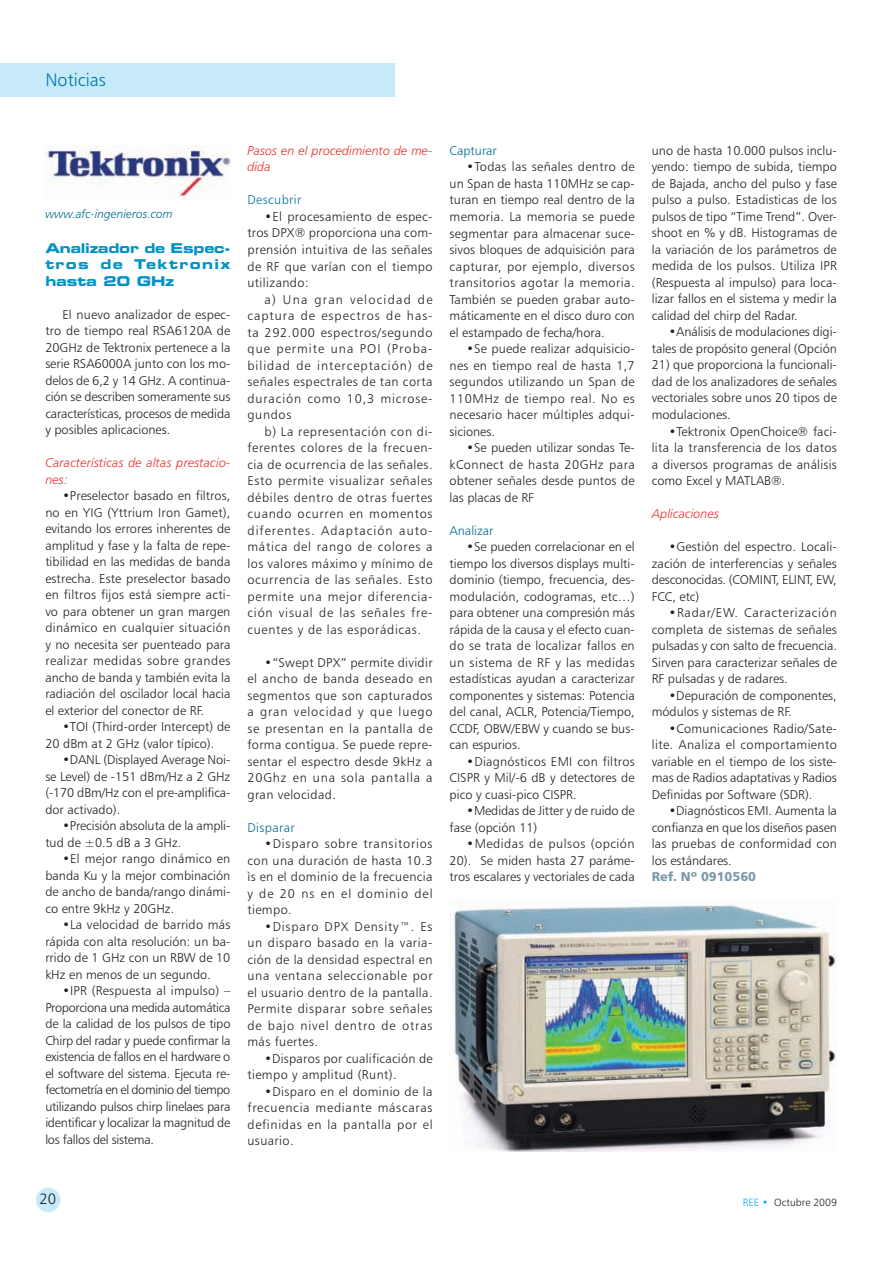
<style>
.page{position:relative;width:895px;height:1265px;background:#fff}
.page>*{position:absolute;margin:0;border:0;box-sizing:border-box;transform-origin:0 0}
.t1{font:18px "Humanist 777 BT Light B";color:#0076a3}
.t2{font:15px "Humanist 777 BT Light B";color:#231f20}
.t3{font:13.5px/16.5px "Eurostile Bold Extended Two";color:#0092c8;text-align:justify}
.t4{font:12.75px/16.5px "Humanist 777 BT Light B";color:#231f20;text-align:justify}
.t5{font:12.75px/16.5px "Humanist 777 BT Light Italic B";color:#ee2f2a}
.t6{font:12.75px/16.5px "Humanist 777 BT Light B";letter-spacing:.02em;color:#231f20}
.t7{font:12.75px "Humanist 777 BT Light B";color:#006c92}
.t8{font:12.75px "Humanist 777 BT Black B";color:#7b99a9}
.t9{font:12.75px "Humanist 777 BT Light B";letter-spacing:.03em;color:#0076a3}
.t10{font:12.75px "Humanist 777 BT Light B";letter-spacing:.03em;color:#006c92}
.t11{font:12px "Humanist 777 BT Light Italic B";color:#006c92}
.t12{font:10.5px "Humanist 777 BT Light B";color:#231f20}
.s1{color:#00aeef}
</style>
<div class="page">
<div style="left:36px;top:1187px;width:24px;height:25px;background:#c6eafa;border-radius:50%"></div>
<div style="left:0;top:64px;width:394px;height:33px;background:#c6eafa"></div>
<img style="left:45px;top:145px;width:185px;height:55px">
<img style="left:449px;top:899px;width:387px;height:252px">
<h1 class="t1" style="left:45px;top:72px;width:62px">Noticias</h1>
<p class="t11" style="left:45px;top:209px;width:129px">www.afc-ingenieros.com</p>
<p class="t3" style="left:45px;top:241px;width:186px">Analizador de Espec&shy;tros de Tektronix hasta 20 GHz</p>
<p class="t4" style="left:45px;top:307px;width:186px;text-indent:17px">El nuevo analizador de espec&shy;tro de tiempo real RSA6120A de 20GHz de Tektronix pertenece a la serie RSA6000A junto con los mo&shy;delos de 6,2 y 14 GHz. A continua&shy;ción se describen someramente sus características, procesos de medida y posibles aplicaciones.</p>
<p class="t5" style="left:45px;top:455px;width:186px">Características de altas prestacio&shy;nes:</p>
<p class="t4" style="left:45px;top:488px;width:186px;text-indent:17px">•Preselector basado en filtros, no en YIG (Yttrium Iron Gamet), evitando los errores inherentes de amplitud y fase y la falta de repe&shy;tibilidad en las medidas de banda estrecha. Este preselector basado en filtros fijos está siempre acti&shy;vo para obtener un gran margen dinámico en cualquier situación y no necesita ser puenteado para realizar medidas sobre grandes ancho de banda y también evita la radiación del oscilador local hacia el exterior del conector de RF.</p>
<p class="t4" style="left:45px;top:719px;width:186px;text-indent:17px">•TOI (Third-order Intercept) de<br>20 dBm at 2 GHz (valor típico).</p>
<p class="t4" style="left:45px;top:752px;width:186px;text-indent:17px">•DANL (Displayed Average Noi&shy;se Level) de -151 dBm/Hz a 2 GHz (-170 dBm/Hz con el pre-amplifica&shy;dor activado).</p>
<p class="t4" style="left:45px;top:818px;width:186px;text-indent:17px">•Precisión absoluta de la ampli&shy;tud de ±0.5 dB a 3 GHz.</p>
<p class="t4" style="left:45px;top:851px;width:186px;text-indent:17px">•El mejor rango dinámico en banda Ku y la mejor combinación de ancho de banda/rango dinámi&shy;co entre 9kHz y 20GHz.</p>
<p class="t4" style="left:45px;top:917px;width:186px;text-indent:17px">•La velocidad de barrido más rápida con alta resolución: un ba&shy;rrido de 1 GHz con un RBW de 10 kHz en menos de un segundo.</p>
<p class="t4" style="left:45px;top:983px;width:186px;text-indent:17px">•IPR (Respuesta al impulso) – Proporciona una medida automática de la calidad de los pulsos de tipo Chirp del radar y puede confirmar la existencia de fallos en el hardware o el software del sistema. Ejecuta re&shy;fectometría en el dominio del tiempo utilizando pulsos chirp linelaes para identificar y localizar la magnitud de los fallos del sistema.</p>
<p class="t5" style="left:247px;top:143px;width:186px">Pasos en el procedimiento de me&shy;dida</p>
<p class="t9" style="left:247px;top:195px;width:55px">Descubrir</p>
<p class="t4" style="left:247px;top:209px;width:186px;text-indent:17px">•El procesamiento de espec&shy;tros DPX® proporciona una com&shy;prensión intuitiva de las señales de RF que varían con el tiempo utilizando:</p>
<p class="t4" style="left:247px;top:292px;width:186px;text-indent:17px">a) Una gran velocidad de captura de espectros de has&shy;ta 292.000 espectros/segundo que permite una POI (Proba&shy;bilidad de interceptación) de señales espectrales de tan corta duración como 10,3 microse&shy;gundos</p>
<p class="t4" style="left:247px;top:424px;width:186px;text-indent:17px">b) La representación con di&shy;ferentes colores de la frecuen&shy;cia de ocurrencia de las señales.<br>Esto permite visualizar señales débiles dentro de otras fuertes cuando ocurren en momentos diferentes. Adaptación auto&shy;mática del rango de colores a los valores máximo y mínimo de ocurrencia de las señales. Esto permite una mejor diferencia&shy;ción visual de las señales fre&shy;cuentes y de las esporádicas.</p>
<p class="t4" style="left:247px;top:655px;width:186px;text-indent:17px">•“Swept DPX” permite dividir el ancho de banda deseado en segmentos que son capturados a gran velocidad y que luego se presentan en la pantalla de forma contigua. Se puede repre&shy;sentar el espectro desde 9kHz a 20Ghz en una sola pantalla a gran velocidad.</p>
<p class="t10" style="left:247px;top:822px;width:49px">Disparar</p>
<p class="t4" style="left:247px;top:836px;width:186px;text-indent:17px">•Disparo sobre transitorios con una duración de hasta 10.3 ìs en el dominio de la frecuencia y de 20 ns en el dominio del tiempo.</p>
<p class="t4" style="left:247px;top:919px;width:186px;text-indent:17px">•Disparo DPX Density™. Es un disparo basado en la varia&shy;ción de la densidad espectral en una ventana seleccionable por el usuario dentro de la pantalla.<br>Permite disparar sobre señales de bajo nivel dentro de otras más fuertes.</p>
<p class="t6" style="left:247px;top:1051px;width:186px;text-indent:17px">•Disparos por cualificación de tiempo y amplitud (Runt).</p>
<p class="t4" style="left:247px;top:1084px;width:186px;text-indent:17px">•Disparo en el dominio de la frecuencia mediante máscaras definidas en la pantalla por el usuario.</p>
<p class="t7" style="left:449px;top:145px;width:49px">Capturar</p>
<p class="t4" style="left:449px;top:160px;width:186px;text-indent:17px">•Todas las señales dentro de un Span de hasta 110MHz se cap&shy;turan en tiempo real dentro de la memoria. La memoria se puede segmentar para almacenar suce&shy;sivos bloques de adquisición para capturar, por ejemplo, diversos transitorios agotar la memoria.<br>También se pueden grabar auto&shy;máticamente en el disco duro con el estampado de fecha/hora.</p>
<p class="t4" style="left:449px;top:341px;width:186px;text-indent:17px">•Se puede realizar adquisicio&shy;nes en tiempo real de hasta 1,7 segundos utilizando un Span de 110MHz de tiempo real. No es necesario hacer múltiples adqui&shy;siciones.</p>
<p class="t4" style="left:449px;top:440px;width:186px;text-indent:17px">•Se pueden utilizar sondas Te&shy;kConnect de hasta 20GHz para obtener señales desde puntos de las placas de RF</p>
<p class="t7" style="left:449px;top:525px;width:45px">Analizar</p>
<p class="t4" style="left:449px;top:539px;width:186px;text-indent:17px">•Se pueden correlacionar en el tiempo los diversos displays multi&shy;dominio (tiempo, frecuencia, des&shy;modulación, codogramas, etc…) para obtener una compresión más rápida de la causa y el efecto cuan&shy;do se trata de localizar fallos en un sistema de RF y las medidas estadísticas ayudan a caracterizar componentes y sistemas: Potencia del canal, ACLR, Potencia/Tiempo, CCDF, OBW/EBW y cuando se bus&shy;can espurios.</p>
<p class="t4" style="left:449px;top:754px;width:186px;text-indent:17px">•Diagnósticos EMI con filtros CISPR y Mil/-6 dB y detectores de pico y cuasi-pico CISPR.</p>
<p class="t4" style="left:449px;top:803px;width:186px;text-indent:17px">•Medidas de Jitter y de ruido de fase (opción 11)</p>
<p class="t4" style="left:449px;top:836px;width:186px;text-indent:17px">•Medidas de pulsos (opción 20). Se miden hasta 27 paráme&shy;tros escalares y vectoriales de cada</p>
<p class="t4" style="left:651px;top:143px;width:186px">uno de hasta 10.000 pulsos inclu&shy;yendo: tiempo de subida, tiempo de Bajada, ancho del pulso y fase pulso a pulso. Estadisticas de los pulsos de tipo “Time Trend”. Over&shy;shoot en % y dB. Histogramas de la variación de los parámetros de medida de los pulsos. Utiliza IPR (Respuesta al impulso) para loca&shy;lizar fallos en el sistema y medir la calidad del chirp del Radar.</p>
<p class="t4" style="left:651px;top:325px;width:186px;text-align:right">•Análisis de modulaciones digi&shy;tales de propósito general (Opción</p>
<p class="t4" style="left:651px;top:358px;width:186px">21) que proporciona la funcionali&shy;dad de los analizadores de señales vectoriales sobre unos 20 tipos de modulaciones.</p>
<p class="t4" style="left:651px;top:424px;width:186px;text-indent:17px">•Tektronix OpenChoice® faci&shy;lita la transferencia de los datos a diversos programas de análisis como Excel y MATLAB®.</p>
<p class="t5" style="left:651px;top:506px;width:69px">Aplicaciones</p>
<p class="t4" style="left:651px;top:539px;width:186px;text-indent:17px">•Gestión del espectro. Locali&shy;zación de interferencias y señales desconocidas. (COMINT, ELINT, EW, FCC, etc)</p>
<p class="t4" style="left:651px;top:605px;width:186px;text-indent:17px">•Radar/EW. Caracterización completa de sistemas de señales pulsadas y con salto de frecuencia.<br>Sirven para caracterizar señales de RF pulsadas y de radares.</p>
<p class="t4" style="left:651px;top:688px;width:186px;text-indent:17px">•Depuración de componentes, módulos y sistemas de RF.</p>
<p class="t4" style="left:651px;top:721px;width:186px;text-indent:17px">•Comunicaciones Radio/Sate&shy;lite. Analiza el comportamiento variable en el tiempo de los siste&shy;mas de Radios adaptativas y Radios Definidas por Software (SDR).</p>
<p class="t4" style="left:651px;top:803px;width:186px;text-indent:17px">•Diagnósticos EMI. Aumenta la confianza en que los diseños pasen las pruebas de conformidad con los estándares.</p>
<p class="t8" style="left:651px;top:871px;width:106px">Ref. Nº 0910560</p>
<p class="t2" style="left:40px;top:1193px;width:18px">20</p>
<p class="t12" style="left:742px;top:1198px;width:95px"><span class="s1">REE •</span> Octubre 2009</p>
</div>
